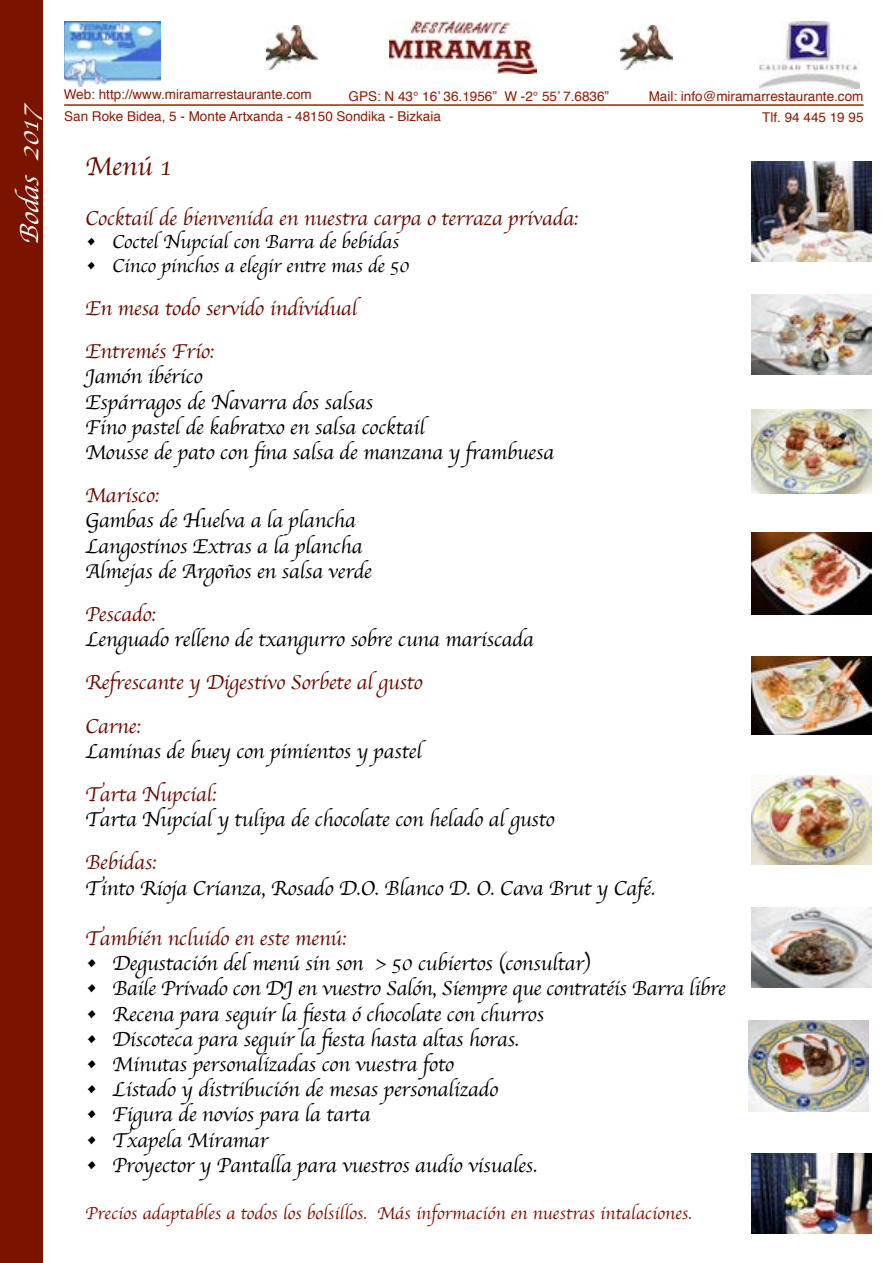
<style>
.page{position:relative;width:893px;height:1263px;background:#fff}
.page>*{position:absolute;margin:0;border:0;box-sizing:border-box;transform-origin:0 0}
.t1{font:italic 27px "Apple Chancery";color:#fff}
.t2{font:27px "Apple Chancery";color:#6e0b01}
.t3{font:21px/25.2px "Apple Chancery";letter-spacing:-.01em;color:#000}
.t4{font:21px/43.2px "Apple Chancery";letter-spacing:-.01em;color:#6e0b01}
.t5{font:19.5px "Apple Chancery";letter-spacing:-.01em;color:#000}
.t6{font:18px "Apple Chancery";color:#831001}
.t7{font:13.5px "Helvetica";color:#911a02}
</style>
<div class="page">
<img style="left:64px;top:21px;width:96px;height:65px">
<img style="left:760px;top:21px;width:99px;height:67px">
<img style="left:389px;top:21px;width:147px;height:53px">
<hr style="left:64px;top:104px;width:800px;height:2px;background:#91280e">
<img style="left:266px;top:25px;width:52px;height:44px">
<img style="left:621px;top:25px;width:52px;height:44px">
<img style="left:752px;top:295px;width:120px;height:80px">
<img style="left:752px;top:1153px;width:120px;height:80px">
<img style="left:752px;top:533px;width:120px;height:81px">
<img style="left:752px;top:656px;width:120px;height:78px">
<img style="left:748px;top:1021px;width:120px;height:90px">
<img style="left:752px;top:775px;width:120px;height:89px">
<img style="left:752px;top:907px;width:120px;height:80px">
<img style="left:751px;top:162px;width:121px;height:100px">
<img style="left:752px;top:409px;width:120px;height:84px">
<div style="left:0;top:0;width:43px;height:1263px;background:#7b1301"></div>
<p class="t1" style="left:8px;top:245px;width:150px;rotate:-90deg">Bodas 2017</p>
<p class="t7" style="left:64px;top:84px;width:250px">Web: http://www.miramarrestaurante.com</p>
<p class="t7" style="left:349px;top:86px;width:262px">GPS: N 43° 16’ 36.1956” W -2° 55’ 7.6836”</p>
<p class="t7" style="left:649px;top:86px;width:216px">Mail: info@miramarrestaurante.com</p>
<p class="t7" style="left:64px;top:106px;width:378px">San Roke Bidea, 5 - Monte Artxanda - 48150 Sondika - Bizkaia</p>
<p class="t7" style="left:762px;top:107px;width:103px">Tlf. 94 445 19 95</p>
<p class="t2" style="left:85px;top:144px;width:88px">Menú 1</p>
<p class="t4" style="left:85px;top:196px;width:494px">Cocktail de bienvenida en nuestra carpa o terraza privada:</p>
<p class="t5" style="left:85px;top:226px;width:315px">• Coctel Nupcial con Barra de bebidas</p>
<p class="t5" style="left:85px;top:250px;width:326px">• Cinco pinchos a elegir entre mas de 50</p>
<p class="t4" style="left:85px;top:286px;width:274px">En mesa todo servido individual<br>Entremés Frío:</p>
<p class="t3" style="left:85px;top:364px;width:470px">Jamón ibérico<br>Espárragos de Navarra dos salsas<br>Fino pastel de kabratxo en salsa cocktail<br>Mousse de pato con fina salsa de manzana y frambuesa</p>
<p class="t4" style="left:85px;top:474px;width:75px">Marisco:</p>
<p class="t3" style="left:85px;top:508px;width:288px">Gambas de Huelva a la plancha<br>Langostinos Extras a la plancha<br>Almejas de Argoños en salsa verde</p>
<p class="t4" style="left:85px;top:592px;width:72px">Pescado:</p>
<p class="t3" style="left:85px;top:627px;width:450px">Lenguado relleno de txangurro sobre cuna mariscada</p>
<p class="t4" style="left:85px;top:661px;width:339px">Refrescante y Digestivo Sorbete al gusto<br>Carne:</p>
<p class="t3" style="left:85px;top:738px;width:338px">Laminas de buey con pimientos y pastel</p>
<p class="t4" style="left:85px;top:772px;width:133px">Tarta Nupcial:</p>
<p class="t3" style="left:85px;top:807px;width:471px">Tarta Nupcial y tulipa de chocolate con helado al gusto</p>
<p class="t4" style="left:85px;top:841px;width:73px">Bebidas:</p>
<p class="t3" style="left:85px;top:875px;width:571px">Tinto Rioja Crianza, Rosado D.O. Blanco D. O. Cava Brut y Café.</p>
<p class="t4" style="left:85px;top:916px;width:263px">También ncluido en este menú:</p>
<p class="t3" style="left:85px;top:951px;width:507px">• Degustación del menú sin son &gt; 50 cubiertos (consultar)</p>
<p class="t3" style="left:85px;top:976px;width:642px">• Baile Privado con DJ en vuestro Salón, Siempre que contratéis Barra libre</p>
<p class="t3" style="left:85px;top:1001px;width:460px">• Recena para seguir la fiesta ó chocolate con churros</p>
<p class="t3" style="left:85px;top:1026px;width:435px">• Discoteca para seguir la fiesta hasta altas horas.</p>
<p class="t3" style="left:85px;top:1051px;width:370px">• Minutas personalizadas con vuestra foto</p>
<p class="t3" style="left:85px;top:1077px;width:414px">• Listado y distribución de mesas personalizado</p>
<p class="t3" style="left:85px;top:1102px;width:287px">• Figura de novios para la tarta</p>
<p class="t3" style="left:85px;top:1127px;width:185px">• Txapela Miramar</p>
<p class="t3" style="left:85px;top:1152px;width:454px">• Proyector y Pantalla para vuestros audio visuales.</p>
<p class="t6" style="left:85px;top:1198px;width:608px">Precios adaptables a todos los bolsillos. Más información en nuestras intalaciones.</p>
</div>
